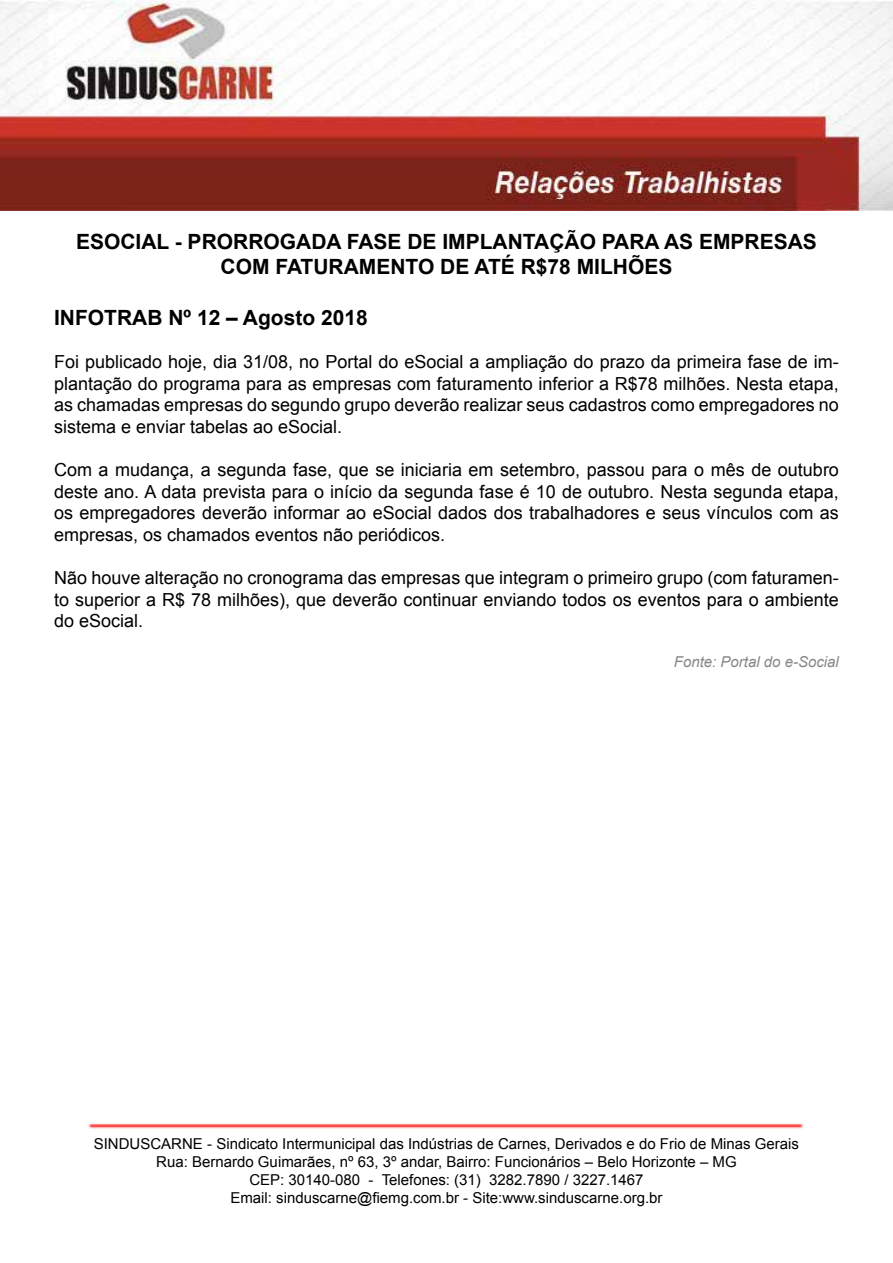
<style>
.page{position:relative;width:893px;height:1263px;background:#fff}
.page>*{position:absolute;margin:0;border:0;box-sizing:border-box;transform-origin:0 0}
.t1{font:700 21px/25.2px "Arial";color:#000;text-align:center}
.t2{font:18px/21.6px "Arial";color:#000;text-align:justify}
.t3{font:15px/18px "Arial";color:#000;text-align:center}
.t4{font:italic 15px "Arial";color:#878787}
</style>
<div class="page">
<img style="left:0;top:0;width:893px;height:210px">
<img style="left:88px;top:1123px;width:715px;height:6px">
<p class="t1" style="left:76px;top:230px;width:742px">ESOCIAL - PRORROGADA FASE DE IMPLANTAÇÃO PARA AS EMPRESAS<br>COM FATURAMENTO DE ATÉ R$78 MILHÕES</p>
<p class="t1" style="left:54px;top:305px;width:315px">INFOTRAB Nº 12 – Agosto 2018</p>
<p class="t2" style="left:54px;top:351px;width:786px">Foi publicado hoje, dia 31/08, no Portal do eSocial a ampliação do prazo da primeira fase de im&shy;plantação do programa para as empresas com faturamento inferior a R$78 milhões. Nesta etapa, as chamadas empresas do segundo grupo deverão realizar seus cadastros como empregadores no sistema e enviar tabelas ao eSocial.</p>
<p class="t2" style="left:54px;top:459px;width:786px">Com a mudança, a segunda fase, que se iniciaria em setembro, passou para o mês de outubro deste ano. A data prevista para o início da segunda fase é 10 de outubro. Nesta segunda etapa, os empregadores deverão informar ao eSocial dados dos trabalhadores e seus vínculos com as empresas, os chamados eventos não periódicos.</p>
<p class="t2" style="left:54px;top:567px;width:786px">Não houve alteração no cronograma das empresas que integram o primeiro grupo (com faturamen&shy;to superior a R$ 78 milhões), que deverão continuar enviando todos os eventos para o ambiente do eSocial.</p>
<p class="t4" style="left:674px;top:652px;width:167px">Fonte: Portal do e-Social</p>
<p class="t3" style="left:94px;top:1135px;width:707px">SINDUSCARNE - Sindicato Intermunicipal das Indústrias de Carnes, Derivados e do Frio de Minas Gerais Rua: Bernardo Guimarães, nº 63, 3º andar, Bairro: Funcionários – Belo Horizonte – MG<br>CEP: 30140-080 - Telefones: (31) 3282.7890 / 3227.1467<br>Email: sinduscarne@fiemg.com.br - Site:www.sinduscarne.org.br</p>
</div>
